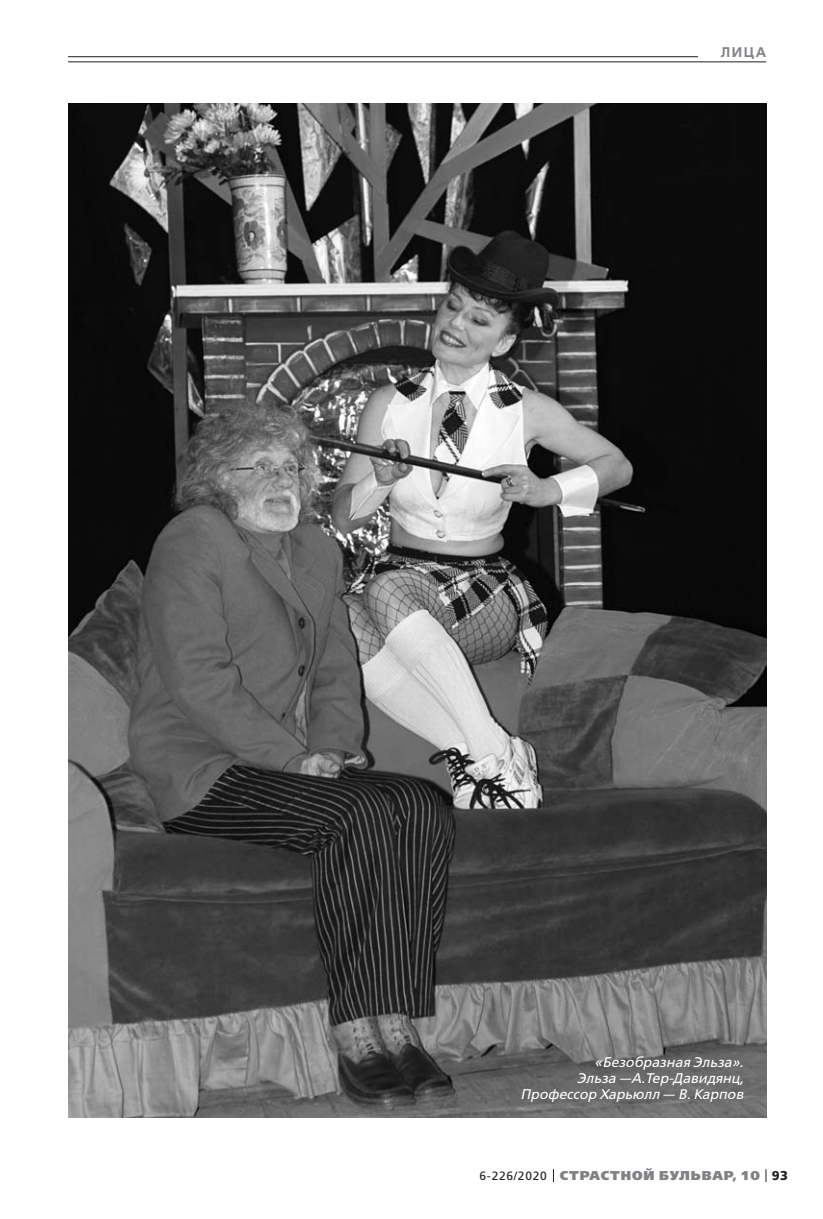
<style>
.page{position:relative;width:823px;height:1219px;background:#fff}
.page>*{position:absolute;margin:0;border:0;box-sizing:border-box;transform-origin:0 0}
.t1{font:italic 14px/16px "Free Set";color:#fff;text-align:right}
.t2{font:600 14px "Free Set";color:#808285}
.t3{font:800 12.8px "Free Set";letter-spacing:.07em;color:#808285}
.s1{font-weight:400;font-size:12px;color:#231f20}
.s2{font-weight:700;color:#231f20}
</style>
<div class="page">
<svg style="left:765px;top:1169px;width:1px;height:13px"></svg>
<hr style="left:68px;top:56px;width:697px;height:1px;background:#231f20">
<div style="left:697px;top:41px;width:68px;height:21px;background:#fff"></div>
<hr style="left:68px;top:62px;width:697px;height:1px;background:#231f20">
<img style="left:68px;top:103px;width:697px;height:1015px">
<p class="t2" style="left:720px;top:45px;width:47px">ЛИЦА</p>
<p class="t1" style="left:520px;top:1055px;width:224px">«Безобразная Эльза».<br>Эльза —А.Тер-Давидянц,<br>Профессор Харьюлл — В. Карпов</p>
<p class="t3" style="left:479px;top:1169px;width:310px"><span class="s1">6-226/2020</span> СТРАСТНОЙ БУЛЬВАР, 10 <span class="s2">93</span></p>
</div>
